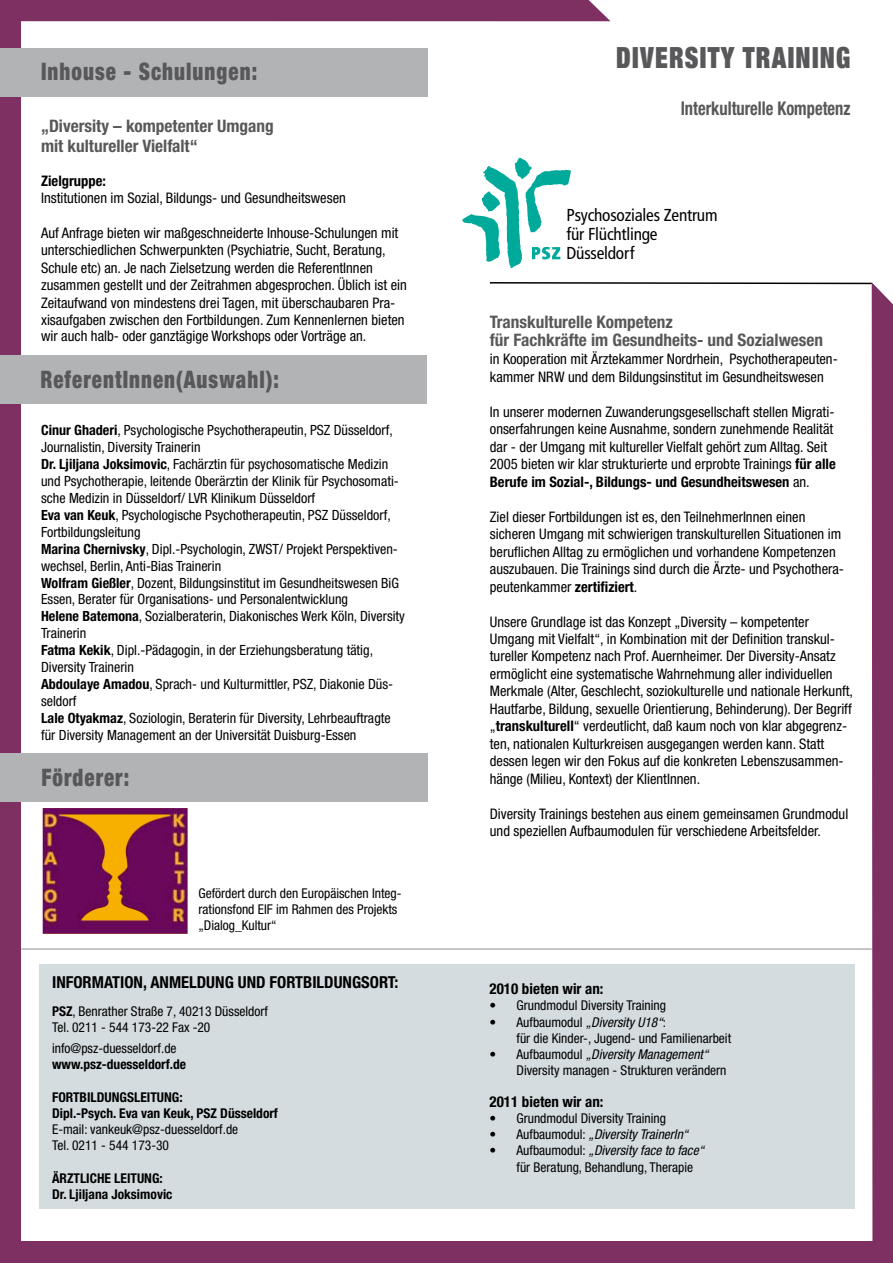
<style>
.page{position:relative;width:893px;height:1263px;background:#fff}
.page>*{position:absolute;margin:0;border:0;box-sizing:border-box;transform-origin:0 0}
.t1{font:900 expanded 29.25px "Helvetica Neue LT";letter-spacing:.05em;color:#58585a;scale:.87 1}
.t2{font:900 condensed 24.15px "Helvetica Neue LT";letter-spacing:.05em;color:#58585a;scale:.87 1}
.t3{font:700 condensed 18.9px "Helvetica Neue LT";color:#58585a;scale:.87 1}
.t4{font:700 condensed 17.25px/18px "Helvetica Neue LT";color:#58585a}
.t5{font:condensed 17.25px/19px "Frutiger";letter-spacing:-.015em;color:#000}
.t6{font:700 condensed 16.5px "Helvetica Neue LT";color:#000}
.t7{font:700 condensed 15px "Helvetica Neue LT";color:#000}
.t8{font:condensed 14.55px/17.4px "Helvetica Neue LT";color:#000}
.t9{font:700 condensed 14.55px "Helvetica Neue LT";color:#000}
.t10{font:condensed 14.1px/17px "Helvetica Neue LT";color:#000}
.t11{font:condensed 13.5px/16.2px "Helvetica Neue LT";color:#000}
.t12{font:700 condensed 13.5px/16.2px "Helvetica Neue LT";color:#000}
.t13{font:italic condensed 13.5px "Helvetica Neue LT";color:#000}
.s1{font-weight:700}
.s2{font-style:italic}
.s3{font-style:normal}
</style>
<div class="page">
<div style="left:0;top:1242px;width:893px;height:21px;background:#7f3062"></div>
<div style="left:0;top:10px;width:21px;height:1253px;background:#7f3062"></div>
<div style="left:0;top:355px;width:427px;height:49px;background:#b1b3b4"></div>
<div style="left:0;top:0;width:610px;height:21px;background:#7f3062"></div>
<svg style="left:462px;top:158px;width:109px;height:110px"></svg>
<svg style="left:488px;top:282px;width:405px;height:960px"></svg>
<div style="left:39px;top:964px;width:816px;height:245px;background:#d5dcdf"></div>
<hr style="left:21px;top:948px;width:851px;height:2px;background:#b1b3b4">
<div style="left:0;top:48px;width:428px;height:48px;background:#b1b3b4"></div>
<img style="left:43px;top:808px;width:144px;height:126px">
<div style="left:0;top:753px;width:428px;height:48px;background:#b1b3b4"></div>
<h2 class="t2" style="left:41px;top:57px;width:250px">Inhouse - Schulungen:</h2>
<p class="t4" style="left:41px;top:116px;width:234px;line-height:19.5px">„Diversity – kompetenter Umgang mit kultureller Vielfalt“</p>
<p class="t9" style="left:41px;top:172px;width:66px">Zielgruppe:</p>
<p class="t8" style="left:41px;top:189px;width:306px">Institutionen im Sozial, Bildungs- und Gesundheitswesen</p>
<p class="t8" style="left:41px;top:224px;width:367px">Auf Anfrage bieten wir maßgeschneiderte Inhouse-Schulungen mit unterschiedlichen Schwerpunkten (Psychiatrie, Sucht, Beratung, Schule etc) an. Je nach Zielsetzung werden die ReferentInnen zusammen gestellt und der Zeitrahmen abgesprochen. Üblich ist ein Zeitaufwand von mindestens drei Tagen, mit überschaubaren Pra&shy;xisaufgaben zwischen den Fortbildungen. Zum Kennenlernen bieten wir auch halb- oder ganztägige Workshops oder Vorträge an.</p>
<h2 class="t2" style="left:40px;top:364px;width:276px">ReferentInnen(Auswahl):</h2>
<p class="t10" style="left:41px;top:422px;width:365px"><span class="s1">Cinur Ghaderi</span>, Psychologische Psychotherapeutin, PSZ Düsseldorf, Journalistin, Diversity Trainerin<br><span class="s1">Dr. Ljiljana Joksimovic</span>, Fachärztin für psychosomatische Medizin und Psychotherapie, leitende Oberärztin der Klinik für Psychosomati&shy;sche Medizin in Düsseldorf/ LVR Klinikum Düsseldorf<br><span class="s1">Eva van Keuk</span>, Psychologische Psychotherapeutin, PSZ Düsseldorf, Fortbildungsleitung<br><span class="s1">Marina Chernivsky</span>, Dipl.-Psychologin, ZWST/ Projekt Perspektiven&shy;wechsel, Berlin, Anti-Bias Trainerin<br><span class="s1">Wolfram Gießler</span>, Dozent, Bildungsinstitut im Gesundheitswesen BiG Essen, Berater für Organisations- und Personalentwicklung<br><span class="s1">Helene Batemona</span>, Sozialberaterin, Diakonisches Werk Köln, Diversity Trainerin<br><span class="s1">Fatma Kekik</span>, Dipl.-Pädagogin, in der Erziehungsberatung tätig, Diversity Trainerin<br><span class="s1">Abdoulaye Amadou</span>, Sprach- und Kulturmittler, PSZ, Diakonie Düs&shy;seldorf<br><span class="s1">Lale Otyakmaz</span>, Soziologin, Beraterin für Diversity, Lehrbeauftragte für Diversity Management an der Universität Duisburg-Essen</p>
<h2 class="t2" style="left:41px;top:762px;width:102px">Förderer:</h2>
<p class="t11" style="left:198px;top:885px;width:205px">Gefördert durch den Europäischen Integ&shy;rationsfond EIF im Rahmen des Projekts „Dialog_Kultur“</p>
<p class="t6" style="left:52px;top:972px;width:348px">INFORMATION, ANMELDUNG UND FORTBILDUNGSORT:</p>
<p class="t11" style="left:52px;top:1003px;width:217px"><span class="s1">PSZ</span>, Benrather Straße 7, 40213 Düsseldorf<br>Tel. 0211 - 544 173-22 Fax -20</p>
<p class="t11" style="left:52px;top:1040px;width:126px">info@psz-duesseldorf.de</p>
<p class="t12" style="left:52px;top:1056px;width:135px">www.psz-duesseldorf.de</p>
<p class="t12" style="left:52px;top:1088px;width:227px">FORTBILDUNGSLEITUNG:<br>Dipl.-Psych. Eva van Keuk, PSZ Düsseldorf</p>
<p class="t11" style="left:52px;top:1121px;width:188px">E-mail: vankeuk@psz-duesseldorf.de<br>Tel. 0211 - 544 173-30</p>
<p class="t12" style="left:52px;top:1169px;width:122px">ÄRZTLICHE LEITUNG:<br>Dr. Ljiljana Joksimovic</p>
<h1 class="t1" style="left:616px;top:39px;width:271px">DIVERSITY TRAINING</h1>
<p class="t3" style="left:681px;top:97px;width:197px">Interkulturelle Kompetenz</p>
<p class="t5" style="left:567px;top:206px;width:152px">Psychosoziales Zentrum für Flüchtlinge<br>Düsseldorf</p>
<p class="t4" style="left:490px;top:313px;width:335px">Transkulturelle Kompetenz<br>für Fachkräfte im Gesundheits- und Sozialwesen</p>
<p class="t8" style="left:490px;top:350px;width:349px;line-height:18px">in Kooperation mit Ärztekammer Nordrhein, Psychotherapeuten&shy;kammer NRW und dem Bildungsinstitut im Gesundheitswesen</p>
<p class="t8" style="left:490px;top:403px;width:347px">In unserer modernen Zuwanderungsgesellschaft stellen Migrati&shy;onserfahrungen keine Ausnahme, sondern zunehmende Realität dar - der Umgang mit kultureller Vielfalt gehört zum Alltag. Seit 2005 bieten wir klar strukturierte und erprobte Trainings <span class="s1">für alle Berufe im Sozial-, Bildungs- und Gesundheitswesen</span> an.</p>
<p class="t8" style="left:490px;top:508px;width:356px">Ziel dieser Fortbildungen ist es, den TeilnehmerInnen einen sicheren Umgang mit schwierigen transkulturellen Situationen im beruflichen Alltag zu ermöglichen und vorhandene Kompetenzen auszubauen. Die Trainings sind durch die Ärzte- und Psychothera&shy;peutenkammer <span class="s1">zertifiziert</span>.</p>
<p class="t8" style="left:490px;top:613px;width:365px">Unsere Grundlage ist das Konzept „Diversity – kompetenter Umgang mit Vielfalt“, in Kombination mit der Definition transkul&shy;tureller Kompetenz nach Prof. Auernheimer. Der Diversity-Ansatz ermöglicht eine systematische Wahrnehmung aller individuellen Merkmale (Alter, Geschlecht, soziokulturelle und nationale Herkunft, Hautfarbe, Bildung, sexuelle Orientierung, Behinderung). Der Begriff „<span class="s1">transkulturell</span>“ verdeutlicht, daß kaum noch von klar abgegrenz&shy;ten, nationalen Kulturkreisen ausgegangen werden kann. Statt dessen legen wir den Fokus auf die konkreten Lebenszusammen&shy;hänge (Milieu, Kontext) der KlientInnen.</p>
<p class="t8" style="left:490px;top:805px;width:360px">Diversity Trainings bestehen aus einem gemeinsamen Grundmodul und speziellen Aufbaumodulen für verschiedene Arbeitsfelder.</p>
<p class="t7" style="left:490px;top:980px;width:115px">2010 bieten wir an:</p>
<p class="t11" style="left:490px;top:997px;width:178px">• Grundmodul Diversity Training</p>
<p class="t11" style="left:517px;top:1014px;width:216px;text-indent:-27px">• Aufbaumodul <span class="s2">„Diversity U18“</span>:<br>für die Kinder-, Jugend- und Familienarbeit</p>
<p class="t11" style="left:517px;top:1046px;width:211px;text-indent:-27px">• Aufbaumodul <span class="s2">„Diversity Management“<br></span>Diversity managen - Strukturen verändern</p>
<p class="t7" style="left:490px;top:1092px;width:115px">2011 bieten wir an:</p>
<p class="t11" style="left:490px;top:1110px;width:178px">• Grundmodul Diversity Training</p>
<p class="t13" style="left:490px;top:1126px;width:200px"><span class="s3">• Aufbaumodul:</span> „Diversity TrainerIn“</p>
<p class="t11" style="left:517px;top:1142px;width:189px;text-indent:-27px">• Aufbaumodul: <span class="s2">„Diversity face to face“ </span>für Beratung, Behandlung, Therapie</p>
</div>
